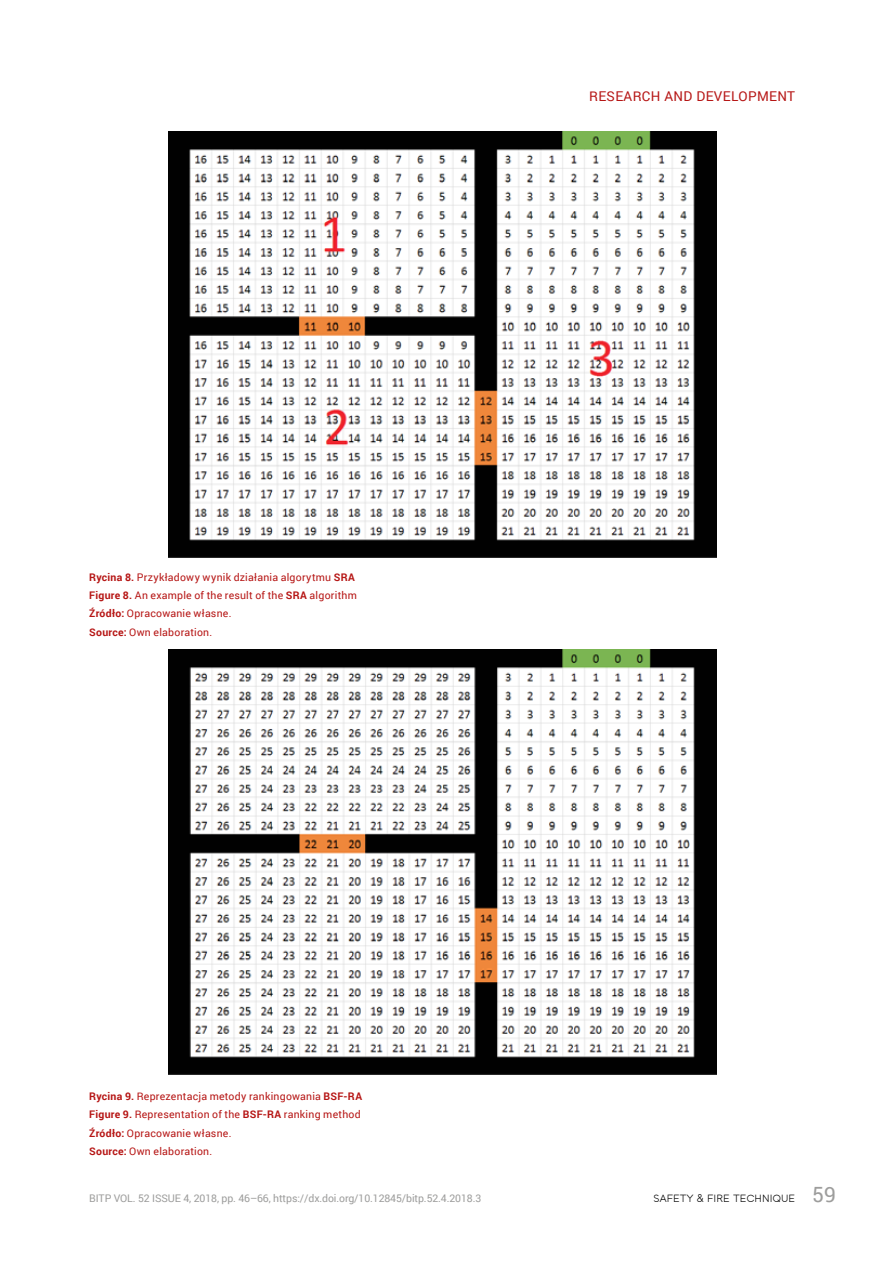
<style>
.page{position:relative;width:893px;height:1263px;background:#fff}
.page>*{position:absolute;margin:0;border:0;box-sizing:border-box;transform-origin:0 0}
.t1{font:13.5px "Roboto";letter-spacing:.025em;color:#b61615}
.t2{font:10.5px/18.3px "Roboto";letter-spacing:.02em;color:#b61615}
.t3{font:10.5px "Roboto";letter-spacing:-.01em;color:#9d9d9c}
.t4{font:10.5px "Toma Sans";color:#000}
.s1{font-weight:700}
.s2{font-family:"Roboto";font-size:21px;color:#9d9d9c}
</style>
<div class="page">
<img style="left:168px;top:132px;width:548px;height:425px">
<img style="left:168px;top:649px;width:548px;height:425px">
<p class="t2" style="left:89px;top:567px;width:269px"><span class="s1">Rycina 8.</span> Przykładowy wynik działania algorytmu <span class="s1">SRA Figure 8.</span> An example of the result of the <span class="s1">SRA</span> algorithm <span class="s1">Źródło:</span> Opracowanie własne.<br><span class="s1">Source:</span> Own elaboration.</p>
<p class="t2" style="left:89px;top:1087px;width:274px"><span class="s1">Rycina 9.</span> Reprezentacja metody rankingowania <span class="s1">BSF-RA Figure 9.</span> Representation of the <span class="s1">BSF-RA</span> ranking method <span class="s1">Źródło:</span> Opracowanie własne.<br><span class="s1">Source:</span> Own elaboration.</p>
<p class="t1" style="left:589px;top:86px;width:207px">RESEARCH AND DEVELOPMENT</p>
<p class="t3" style="left:89px;top:1190px;width:394px">BITP VOL. 52 ISSUE 4, 2018, pp. 46–66, https://dx.doi.org/10.12845/bitp.52.4.2018.3</p>
<p class="t4" style="left:653px;top:1190px;width:184px">SAFETY &amp; FIRE TECHNIQUE <span class="s2">59</span></p>
</div>
